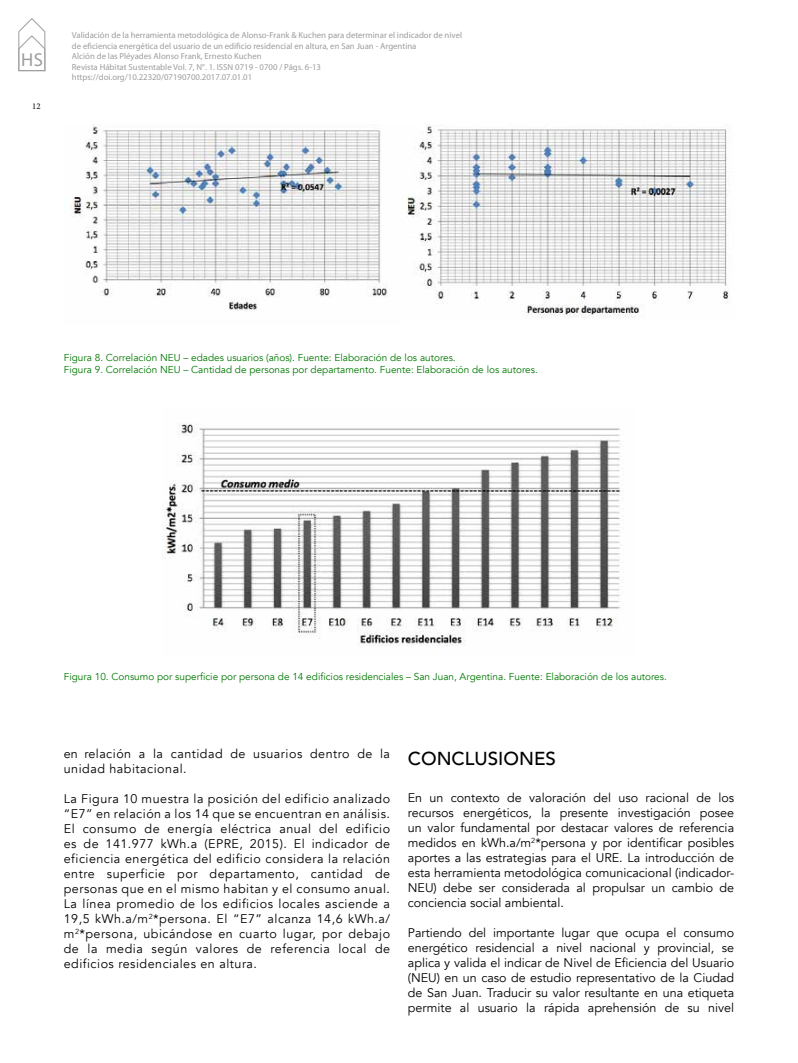
<style>
.page{position:relative;width:798px;height:1063px;background:#fff}
.page>*{position:absolute;margin:0;border:0;box-sizing:border-box;transform-origin:0 0}
.t1{font:500 18.75px "Avenir";color:#000}
.t2{font:18.75px "Myriad Pro";color:#9d9d9c}
.t3{font:12.5px/15px "Avenir";letter-spacing:.02em;color:#000;text-align:justify}
.t4{font:12.5px/15px "Avenir";letter-spacing:.04em;color:#000}
.t5{font:10px/12px "Avenir";color:#007800}
.t6{font:8.75px/10.5px "Myriad Pro";color:#9d9d9c}
.t7{font:8.75px "Minion Pro";color:#000}
</style>
<div class="page">
<svg style="left:19px;top:18px;width:26px;height:53px"></svg>
<img style="left:71px;top:124px;width:316px;height:187px">
<img style="left:406px;top:124px;width:323px;height:195px">
<img style="left:162px;top:423px;width:462px;height:223px">
<h1 class="t2" style="left:21px;top:48px;width:24px">HS</h1>
<p class="t7" style="left:32px;top:101px;width:10px">12</p>
<p class="t6" style="left:72px;top:30px;width:391px">Validación de la herramienta metodológica de Alonso-Frank &amp; Kuchen para determinar el indicador de nivel de eficiencia energética del usuario de un edificio residencial en altura, en San Juan - Argentina<br>Alción de las Pléyades Alonso Frank, Ernesto Kuchen<br>Revista Hábitat Sustentable Vol. 7, N°. 1. ISSN 0719 - 0700 / Págs. 6-13 https://doi.org/10.22320/07190700.2017.07.01.01</p>
<p class="t5" style="left:64px;top:352px;width:475px">Figura 8. Correlación NEU – edades usuarios (años). Fuente: Elaboración de los autores.<br>Figura 9. Correlación NEU – Cantidad de personas por departamento. Fuente: Elaboración de los autores.</p>
<p class="t5" style="left:64px;top:670px;width:604px">Figura 10. Consumo por superficie por persona de 14 edificios residenciales – San Juan, Argentina. Fuente: Elaboración de los autores.</p>
<p class="t4" style="left:64px;top:747px;width:327px">en relación a la cantidad de usuarios dentro de la unidad habitacional.</p>
<p class="t3" style="left:64px;top:792px;width:327px">La Figura 10 muestra la posición del edificio analizado “E7” en relación a los 14 que se encuentran en análisis.<br>El consumo de energía eléctrica anual del edificio es de 141.977 kWh.a (EPRE, 2015). El indicador de eficiencia energética del edificio considera la relación entre superficie por departamento, cantidad de personas que en el mismo habitan y el consumo anual.<br>La línea promedio de los edificios locales asciende a 19,5 kWh.a/m<sup>2</sup>*persona. El “E7” alcanza 14,6 kWh.a/ m<sup>2</sup>*persona, ubicándose en cuarto lugar, por debajo de la media según valores de referencia local de edificios residenciales en altura.</p>
<h1 class="t1" style="left:407px;top:742px;width:149px">CONCLUSIONES</h1>
<p class="t3" style="left:407px;top:791px;width:327px">En un contexto de valoración del uso racional de los recursos energéticos, la presente investigación posee un valor fundamental por destacar valores de referencia medidos en kWh.a/m<sup>2</sup>*persona y por identificar posibles aportes a las estrategias para el URE. La introducción de esta herramienta metodológica comunicacional (indicador-NEU) debe ser considerada al propulsar un cambio de conciencia social ambiental.</p>
<p class="t3" style="left:407px;top:926px;width:327px">Partiendo del importante lugar que ocupa el consumo energético residencial a nivel nacional y provincial, se aplica y valida el indicar de Nivel de Eficiencia del Usuario (NEU) en un caso de estudio representativo de la Ciudad de San Juan. Traducir su valor resultante en una etiqueta permite al usuario la rápida aprehensión de su nivel</p>
</div>
